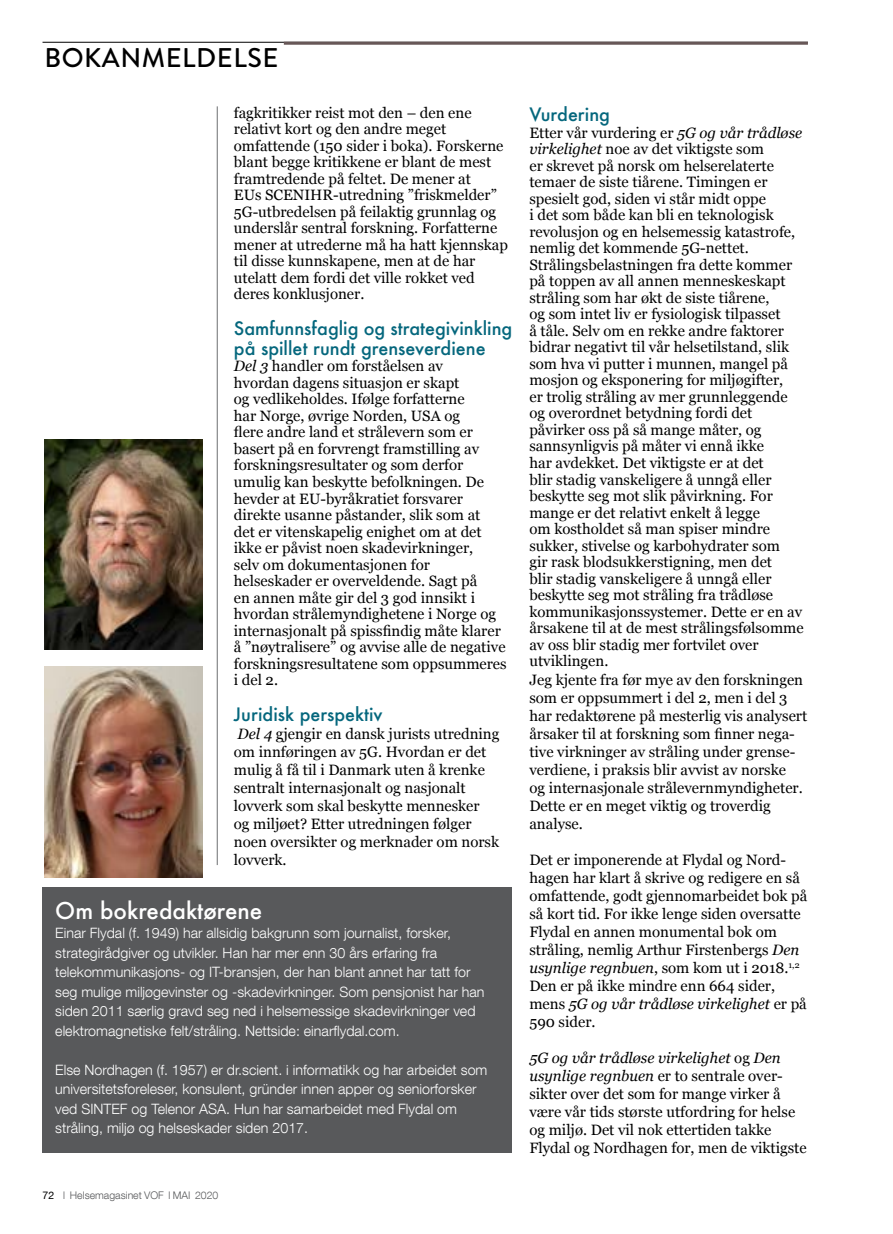
<style>
.page{position:relative;width:893px;height:1234px;background:#fff}
.page>*{position:absolute;margin:0;border:0;box-sizing:border-box;transform-origin:0 0}
.t1{font:500 27px "Brandon Grotesque";letter-spacing:.02em;color:#000}
.t2{font:500 22.5px "Futura";color:#fff}
.t3{font:500 18px/19.5px "Futura";color:#05677d}
.t4{font:15px/16.5px "Georgia";color:#000}
.t5{font:300 14.25px/19.5px "Helvetica Neue LT Com";color:#fff}
.t6{font:300 10.5px "Helvetica Neue LT Com";color:#58595b}
.s1{font-style:italic}
.s2{font-weight:400;color:#000}
</style>
<div class="page">
<hr style="left:43px;top:42px;width:765px;height:1px;background:#000">
<hr style="left:284px;top:42px;width:524px;height:3px;background:#675757">
<hr style="left:217px;top:106px;width:1px;height:758px;background:#6d6e71">
<div style="left:43px;top:887px;width:469px;height:265px;background:#58595b"></div>
<img style="left:44px;top:666px;width:158px;height:211px">
<img style="left:44px;top:439px;width:158px;height:210px">
<h1 class="t1" style="left:44px;top:39px;width:235px">BOKANMELDELSE</h1>
<p class="t4" style="left:234px;top:104px;width:276px">fagkritikker reist mot den – den ene relativt kort og den andre meget omfattende (150 sider i boka). Forskerne blant begge kritikkene er blant de mest framtredende på feltet. De mener at<br>EUs SCENIHR-utredning ”friskmelder” 5G-utbredelsen på feilaktig grunnlag og underslår sentral forskning. Forfatterne mener at utrederne må ha hatt kjennskap til disse kunnskapene, men at de har utelatt dem fordi det ville rokket ved deres konklusjoner.</p>
<p class="t3" style="left:234px;top:318px;width:280px">Samfunnsfaglig og strategivinkling på spillet rundt grenseverdiene</p>
<p class="t4" style="left:234px;top:357px;width:274px"><span class="s1">Del 3</span> handler om forståelsen av<br>hvordan dagens situasjon er skapt<br>og vedlikeholdes. Ifølge forfatterne<br>har Norge, øvrige Norden, USA og<br>flere andre land et strålevern som er basert på en forvrengt framstilling av forskningsresultater og som derfor umulig kan beskytte befolkningen. De hevder at EU-byråkratiet forsvarer direkte usanne påstander, slik som at<br>det er vitenskapelig enighet om at det ikke er påvist noen skadevirkninger,<br>selv om dokumentasjonen for helseskader er overveldende. Sagt på<br>en annen måte gir del 3 god innsikt i hvordan strålemyndighetene i Norge og internasjonalt på spissfindig måte klarer å ”nøytralisere” og avvise alle de negative forskningsresultatene som oppsummeres i del 2.</p>
<p class="t3" style="left:234px;top:704px;width:150px">Juridisk perspektiv</p>
<p class="t4" style="left:234px;top:723px;width:267px;line-height:18px"><span class="s1">Del 4</span> gjengir en dansk jurists utredning om innføringen av 5G. Hvordan er det mulig å få til i Danmark uten å krenke sentralt internasjonalt og nasjonalt lovverk som skal beskytte mennesker<br>og miljøet? Etter utredningen følger noen oversikter og merknader om norsk lovverk.</p>
<h2 class="t2" style="left:55px;top:894px;width:209px">Om bokredaktørene</h2>
<p class="t5" style="left:55px;top:922px;width:431px">Einar Flydal (f. 1949) har allsidig bakgrunn som journalist, forsker, strategirådgiver og utvikler. Han har mer enn 30 års erfaring fra telekommunikasjons- og IT-bransjen, der han blant annet har tatt for seg mulige miljøgevinster og -skadevirkninger. Som pensjonist har han siden 2011 særlig gravd seg ned i helsemessige skadevirkninger ved elektromagnetiske felt/stråling. Nettside: einarflydal.com.</p>
<p class="t5" style="left:55px;top:1059px;width:434px">Else Nordhagen (f. 1957) er dr.scient. i informatikk og har arbeidet som universitetsforeleser, konsulent, gründer innen apper og seniorforsker ved SINTEF og Telenor ASA. Hun har samarbeidet med Flydal om stråling, miljø og helseskader siden 2017.</p>
<p class="t6" style="left:43px;top:1188px;width:177px"><span class="s2">72</span> l Helsemagasinet VOF l MAI 2020</p>
<p class="t3" style="left:529px;top:104px;width:82px">Vurdering</p>
<p class="t4" style="left:529px;top:124px;width:276px">Etter vår vurdering er <span class="s1">5G og vår trådløse virkelighet</span> noe av det viktigste som<br>er skrevet på norsk om helserelaterte temaer de siste tiårene. Timingen er spesielt god, siden vi står midt oppe<br>i det som både kan bli en teknologisk revolusjon og en helsemessig katastrofe, nemlig det kommende 5G-nettet.<br>Strålingsbelastningen fra dette kommer på toppen av all annen menneskeskapt stråling som har økt de siste tiårene,<br>og som intet liv er fysiologisk tilpasset<br>å tåle. Selv om en rekke andre faktorer bidrar negativt til vår helsetilstand, slik som hva vi putter i munnen, mangel på mosjon og eksponering for miljøgifter,<br>er trolig stråling av mer grunnleggende og overordnet betydning fordi det påvirker oss på så mange måter, og sannsynligvis på måter vi ennå ikke<br>har avdekket. Det viktigste er at det<br>blir stadig vanskeligere å unngå eller beskytte seg mot slik påvirkning. For mange er det relativt enkelt å legge<br>om kostholdet så man spiser mindre sukker, stivelse og karbohydrater som<br>gir rask blodsukkerstigning, men det<br>blir stadig vanskeligere å unngå eller beskytte seg mot stråling fra trådløse kommunikasjonssystemer. Dette er en av årsakene til at de mest strålingsfølsomme av oss blir stadig mer fortvilet over utviklingen.</p>
<p class="t4" style="left:529px;top:669px;width:279px;line-height:18px">Jeg kjente fra før mye av den forskningen som er oppsummert i del 2, men i del 3 har redaktørene på mesterlig vis analysert årsaker til at forskning som finner nega&shy;tive virkninger av stråling under grense&shy;verdiene, i praksis blir avvist av norske<br>og internasjonale strålevernmyndigheter.<br>Dette er en meget viktig og troverdig analyse.</p>
<p class="t4" style="left:529px;top:849px;width:279px;line-height:18px">Det er imponerende at Flydal og Nord&shy;hagen har klart å skrive og redigere en så omfattende, godt gjennomarbeidet bok på så kort tid. For ikke lenge siden oversatte Flydal en annen monumental bok om stråling, nemlig Arthur Firstenbergs <span class="s1">Den usynlige regnbuen</span>, som kom ut i 2018.<sup>1,2<br></sup>Den er på ikke mindre enn 664 sider, mens <span class="s1">5G og vår trådløse virkelighet</span> er på 590 sider.</p>
<p class="t4" style="left:529px;top:1047px;width:279px;line-height:18px"><span class="s1">5G og vår trådløse virkelighet</span> og <span class="s1">Den usynlige regnbuen</span> er to sentrale over&shy;sikter over det som for mange virker å være vår tids største utfordring for helse og miljø. Det vil nok ettertiden takke Flydal og Nordhagen for, men de viktigste</p>
</div>
